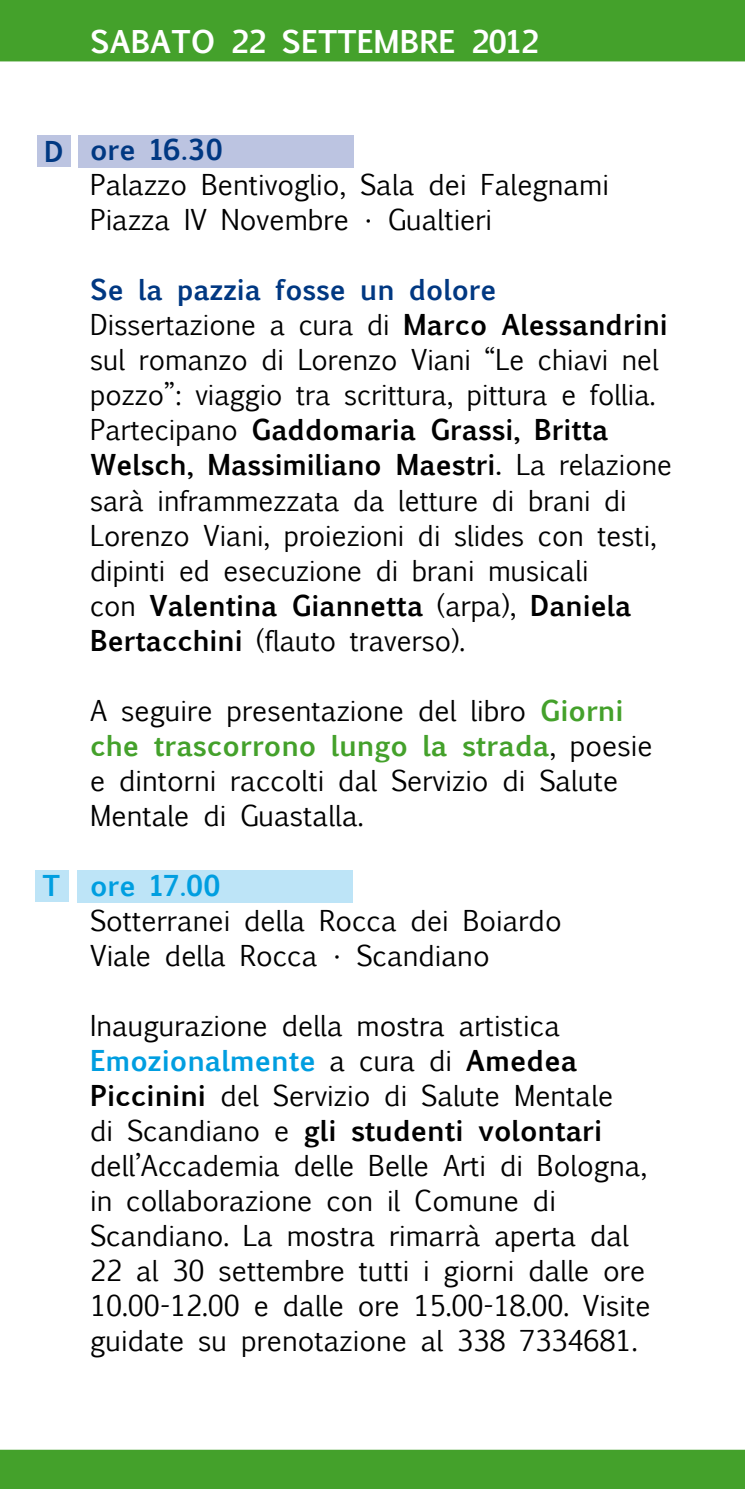
<style>
.page{position:relative;width:745px;height:1489px;background:#fff}
.page>*{position:absolute;margin:0;border:0;box-sizing:border-box;transform-origin:0 0}
.t1{font:700 30px "Euphemia UCAS";color:#fff}
.t2{font:27.5px/35px "Euphemia UCAS";color:#000}
.t3{font:700 27.5px "Euphemia UCAS";color:#003882}
.t4{font:700 27.5px "Euphemia UCAS";color:#009ee0}
.s1{font-weight:700;color:#003882}
.s2{font-weight:700}
.s3{font-weight:700;color:#44a12b}
.s4{font-weight:700;color:#009ee0}
</style>
<div class="page">
<div style="left:78px;top:135px;width:275px;height:32px;background:#bcc4e1"></div>
<div style="left:37px;top:134px;width:33px;height:32px;background:#bcc4e1"></div>
<div style="left:77px;top:870px;width:275px;height:32px;background:#bde4f7"></div>
<div style="left:35px;top:870px;width:33px;height:32px;background:#bde4f7"></div>
<div style="left:0;top:0;width:744px;height:61px;background:#44a12b"></div>
<div style="left:0;top:1449px;width:744px;height:39px;background:#44a12b"></div>
<p class="t1" style="left:90px;top:19px;width:449px">SABATO 22 SETTEMBRE 2012</p>
<p class="t3" style="left:44px;top:130px;width:21px">D</p>
<p class="t4" style="left:42px;top:864px;width:19px">T</p>
<p class="t3" style="left:90px;top:129px;width:134px">ore 16.30</p>
<p class="t2" style="left:90px;top:167px;width:520px">Palazzo Bentivoglio, Sala dei Falegnami<br>Piazza IV Novembre • Gualtieri</p>
<p class="t2" style="left:90px;top:272px;width:583px"><span class="s1">Se la pazzia fosse un dolore<br></span>Dissertazione a cura di <span class="s2">Marco Alessandrini </span>sul romanzo di Lorenzo Viani “Le chiavi nel pozzo”: viaggio tra scrittura, pittura e follia.<br>Partecipano <span class="s2">Gaddomaria Grassi, Britta Welsch, Massimiliano Maestri.</span> La relazione sarà inframmezzata da letture di brani di Lorenzo Viani, proiezioni di slides con testi, dipinti ed esecuzione di brani musicali<br>con <span class="s2">Valentina Giannetta</span> (arpa), <span class="s2">Daniela Bertacchini</span> (flauto traverso).</p>
<p class="t2" style="left:90px;top:692px;width:563px">A seguire presentazione del libro <span class="s3">Giorni che trascorrono lungo la strada</span>, poesie e dintorni raccolti dal Servizio di Salute Mentale di Guastalla.</p>
<p class="t4" style="left:90px;top:864px;width:132px">ore 17.00</p>
<p class="t2" style="left:90px;top:902px;width:473px">Sotterranei della Rocca dei Boiardo<br>Viale della Rocca • Scandiano</p>
<p class="t2" style="left:90px;top:1007px;width:561px">Inaugurazione della mostra artistica <span class="s4">Emozionalmente</span> a cura di <span class="s2">Amedea Piccinini</span> del Servizio di Salute Mentale<br>di Scandiano e <span class="s2">gli studenti volontari </span>dell’Accademia delle Belle Arti di Bologna, in collaborazione con il Comune di Scandiano. La mostra rimarrà aperta dal 22 al 30 settembre tutti i giorni dalle ore 10.00-12.00 e dalle ore 15.00-18.00. Visite guidate su prenotazione al 338 7334681.</p>
</div>
